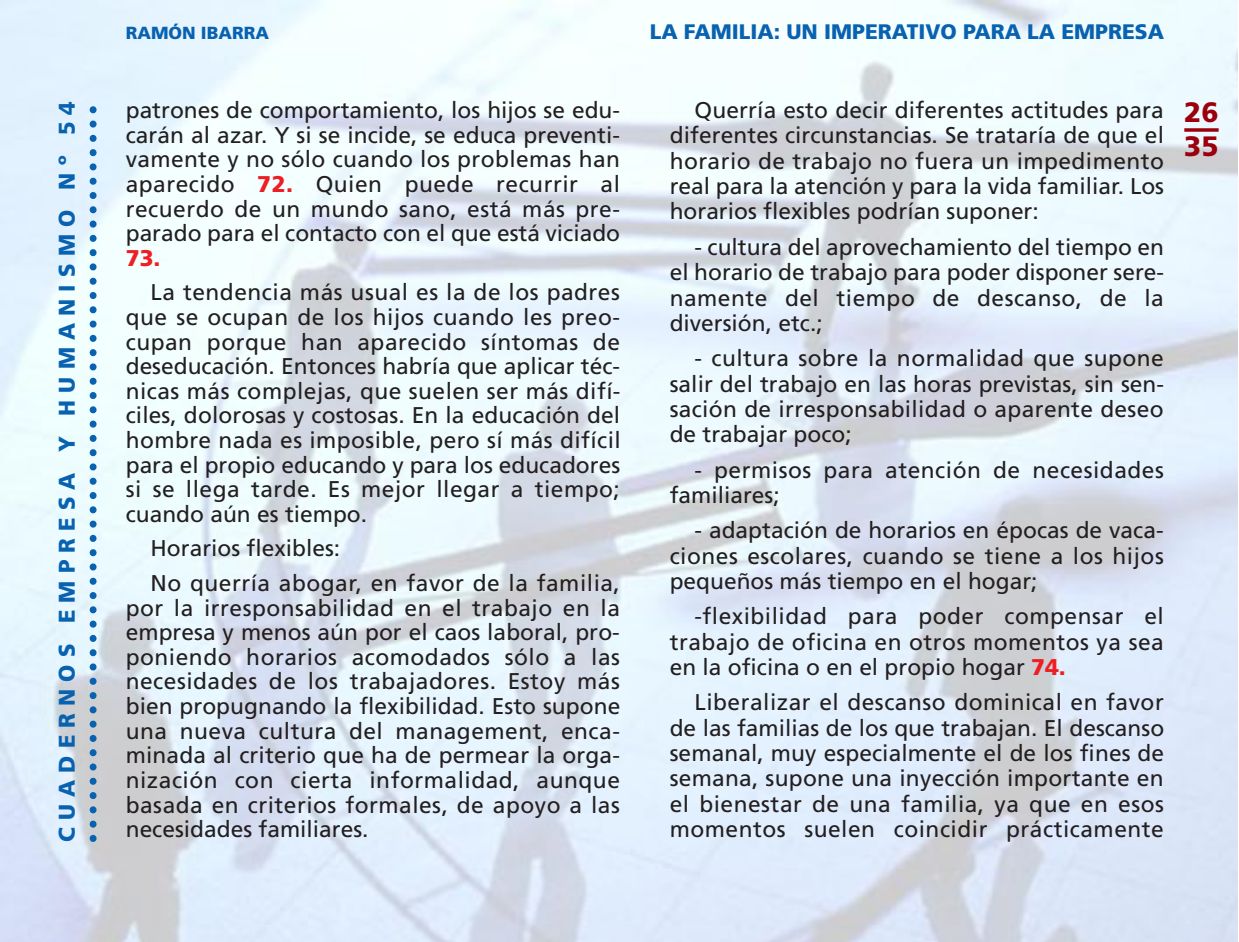
<style>
.page{position:relative;width:1239px;height:942px;background:#fff}
.page>*{position:absolute;margin:0;border:0;box-sizing:border-box;transform-origin:0 0}
.t1{font:900 28px/33.6px "Frutiger";color:#9c000d}
.t2{font:22.75px/24.7px "Frutiger";letter-spacing:.015em;color:#231f20;text-align:justify}
.t3{font:900 22.75px "Frutiger";letter-spacing:.325em;color:#0862b0}
.t4{font:900 22.75px "Frutiger";color:#ee1e24}
.t5{font:900 21px "Frutiger";color:#0862b0}
.t6{font:900 17.5px "Frutiger";color:#0862b0}
.s1{font-weight:900;color:#ee1e24}
</style>
<div class="page">
<img style="left:1px;top:0;width:1236px;height:942px">
<svg style="left:1184px;top:128px;width:35px;height:4px"></svg>
<svg style="left:90px;top:101px;width:7px;height:737px;background:#92bbda"></svg>
<p class="t3" style="left:58px;top:842px;width:742px;rotate:-90deg">CUADERNOS EMPRESA Y HUMANISMO Nº 54</p>
<p class="t6" style="left:126px;top:26px;width:145px">RAMÓN IBARRA</p>
<p class="t5" style="left:650px;top:23px;width:516px">LA FAMILIA: UN IMPERATIVO PARA LA EMPRESA</p>
<p class="t2" style="left:126px;top:100px;width:496px">patrones de comportamiento, los hijos se edu&shy;carán al azar. Y si se incide, se educa preventi&shy;vamente y no sólo cuando los problemas han aparecido <span class="s1">72.</span> Quien puede recurrir al recuerdo de un mundo sano, está más pre&shy;parado para el contacto con el que está viciado</p>
<p class="t4" style="left:126px;top:249px;width:36px">73.</p>
<p class="t2" style="left:126px;top:282px;width:496px;text-indent:25px">La tendencia más usual es la de los padres que se ocupan de los hijos cuando les preo&shy;cupan porque han aparecido síntomas de deseducación. Entonces habría que aplicar téc&shy;nicas más complejas, que suelen ser más difí&shy;ciles, dolorosas y costosas. En la educación del hombre nada es imposible, pero sí más difícil para el propio educando y para los educadores si se llega tarde. Es mejor llegar a tiempo; cuando aún es tiempo.</p>
<p class="t2" style="left:151px;top:533px;width:471px;line-height:34.5px">Horarios flexibles:<br>No querría abogar, en favor de la familia,</p>
<p class="t2" style="left:126px;top:597px;width:496px">por la irresponsabilidad en el trabajo en la empresa y menos aún por el caos laboral, pro&shy;poniendo horarios acomodados sólo a las necesidades de los trabajadores. Estoy más bien propugnando la flexibilidad. Esto supone una nueva cultura del management, enca&shy;minada al criterio que ha de permear la orga&shy;nización con cierta informalidad, aunque basada en criterios formales, de apoyo a las necesidades familiares.</p>
<p class="t2" style="left:670px;top:99px;width:496px;line-height:25.4px;text-indent:25px">Querría esto decir diferentes actitudes para diferentes circunstancias. Se trataría de que el horario de trabajo no fuera un impedimento real para la atención y para la vida familiar. Los horarios flexibles podrían suponer:</p>
<p class="t2" style="left:670px;top:236px;width:496px;line-height:25.4px;text-indent:25px">- cultura del aprovechamiento del tiempo en el horario de trabajo para poder disponer sere&shy;namente del tiempo de descanso, de la diversión, etc.;</p>
<p class="t2" style="left:670px;top:347px;width:496px;line-height:25.4px;text-indent:25px">- cultura sobre la normalidad que supone salir del trabajo en las horas previstas, sin sen&shy;sación de irresponsabilidad o aparente deseo de trabajar poco;</p>
<p class="t2" style="left:670px;top:459px;width:496px;line-height:25.4px;text-indent:25px">- permisos para atención de necesidades familiares;</p>
<p class="t2" style="left:670px;top:519px;width:496px;line-height:25.4px;text-indent:25px">- adaptación de horarios en épocas de vaca&shy;ciones escolares, cuando se tiene a los hijos pequeños más tiempo en el hogar;</p>
<p class="t2" style="left:670px;top:605px;width:496px;line-height:25.4px;text-indent:25px">-flexibilidad para poder compensar el trabajo de oficina en otros momentos ya sea en la oficina o en el propio hogar <span class="s1">74.</span></p>
<p class="t2" style="left:670px;top:691px;width:496px;line-height:25.4px;text-indent:25px">Liberalizar el descanso dominical en favor de las familias de los que trabajan. El descanso semanal, muy especialmente el de los fines de semana, supone una inyección importante en el bienestar de una familia, ya que en esos momentos suelen coincidir prácticamente</p>
<p class="t1" style="left:1184px;top:98px;width:36px">26<br>35</p>
</div>
